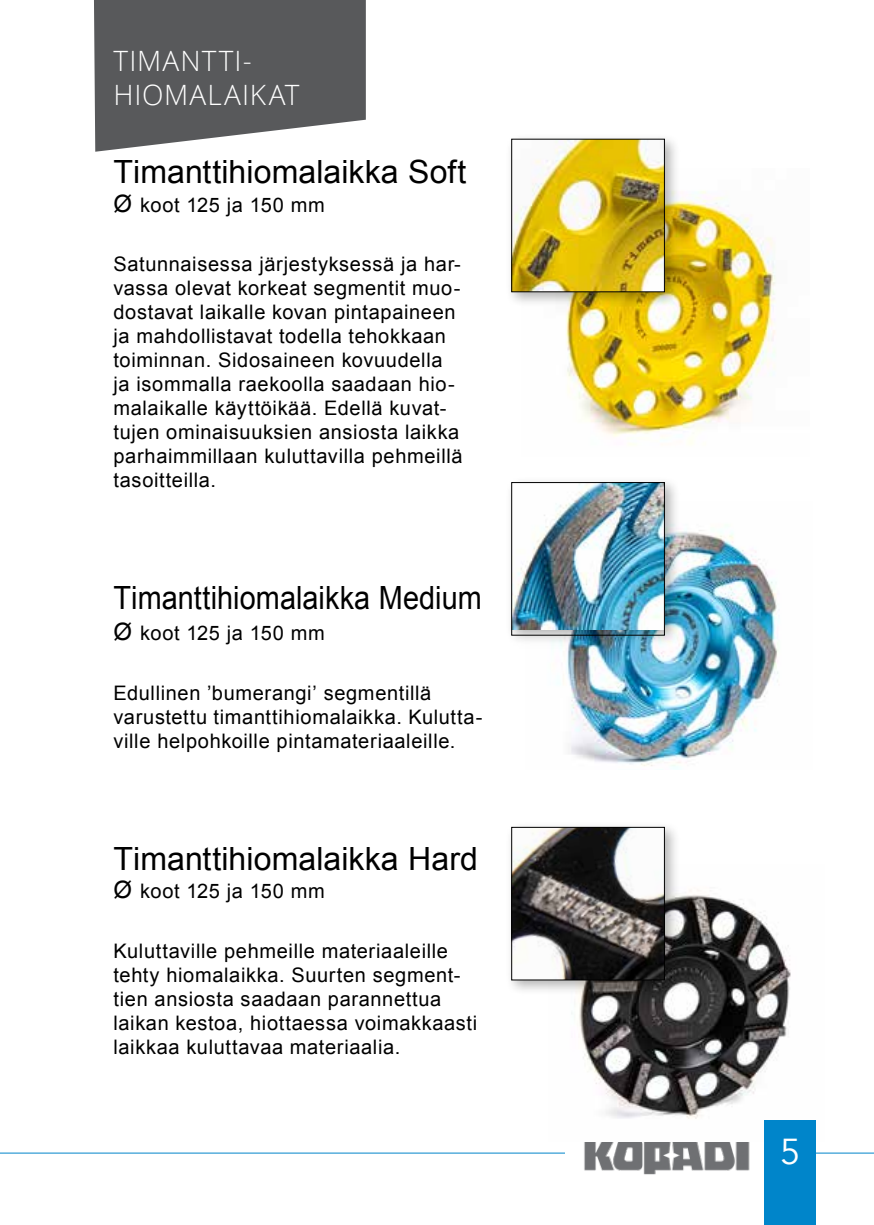
<style>
.page{position:relative;width:874px;height:1225px;background:#fff}
.page>*{position:absolute;margin:0;border:0;box-sizing:border-box;transform-origin:0 0}
.t1{font:36px "Avenir";color:#fff}
.t2{font:32px "Arial";color:#000}
.t3{font:32px "Arial";color:#000;scale:.9 1}
.t4{font:300 28px/33.6px "Open Sans";letter-spacing:.04em;color:#fff}
.t5{font:20px/24px "Arial";letter-spacing:.03em;color:#000}
.s1{font-size:24px}
</style>
<div class="page">
<svg style="left:0;top:1152px;width:873px;height:73px"></svg>
<div style="left:564px;top:1138px;width:199px;height:87px;background:#fff"></div>
<img style="left:584px;top:1142px;width:166px;height:33px">
<img style="left:571px;top:889px;width:245px;height:252px">
<div style="left:505px;top:821px;width:175px;height:175px;background:#000;opacity:.3"></div>
<img style="left:513px;top:829px;width:149px;height:149px">
<div style="left:511px;top:827px;width:153px;height:153px;border:1px solid #000"></div>
<img style="left:566px;top:191px;width:210px;height:254px">
<div style="left:505px;top:133px;width:175px;height:175px;background:#000;opacity:.3"></div>
<img style="left:513px;top:141px;width:149px;height:149px">
<div style="left:511px;top:139px;width:153px;height:153px;border:1px solid #000"></div>
<img style="left:557px;top:530px;width:222px;height:239px">
<div style="left:505px;top:476px;width:175px;height:175px;background:#000;opacity:.3"></div>
<img style="left:513px;top:484px;width:149px;height:145px">
<div style="left:511px;top:482px;width:153px;height:153px;border:1px solid #000"></div>
<svg style="left:94px;top:0;width:271px;height:152px;background:#6a6b6c"></svg>
<div style="left:764px;top:1120px;width:51px;height:105px;background:#0085ca"></div>
<h3 class="t4" style="left:114px;top:43px;width:187px">TIMANTTI-<br>HIOMALAIKAT</h3>
<h2 class="t2" style="left:113px;top:151px;width:354px">Timanttihiomalaikka Soft</h2>
<p class="t5" style="left:113px;top:193px;width:212px"><span class="s1">Ø</span> koot 125 ja 150 mm</p>
<p class="t5" style="left:113px;top:252px;width:350px">Satunnaisessa järjestyksessä ja har&shy;vassa olevat korkeat segmentit muo&shy;dostavat laikalle kovan pintapaineen ja mahdollistavat todella tehokkaan toiminnan. Sidosaineen kovuudella ja isommalla raekoolla saadaan hio&shy;malaikalle käyttöikää. Edellä kuvat&shy;tujen ominaisuuksien ansiosta laikka parhaimmillaan kuluttavilla pehmeillä tasoitteilla.</p>
<h2 class="t3" style="left:113px;top:576px;width:410px">Timanttihiomalaikka Medium</h2>
<p class="t5" style="left:113px;top:621px;width:212px"><span class="s1">Ø</span> koot 125 ja 150 mm</p>
<p class="t5" style="left:113px;top:681px;width:370px">Edullinen ’bumerangi’ segmentillä varustettu timanttihiomalaikka. Kulutta&shy;ville helpohkoille pintamateriaaleille.</p>
<h2 class="t2" style="left:113px;top:837px;width:366px">Timanttihiomalaikka Hard</h2>
<p class="t5" style="left:113px;top:879px;width:212px"><span class="s1">Ø</span> koot 125 ja 150 mm</p>
<p class="t5" style="left:113px;top:939px;width:365px">Kuluttaville pehmeille materiaaleille tehty hiomalaikka. Suurten segment&shy;tien ansiosta saadaan parannettua laikan kestoa, hiottaessa voimakkaasti laikkaa kuluttavaa materiaalia.</p>
<h1 class="t1" style="left:779px;top:1129px;width:22px">5</h1>
</div>
